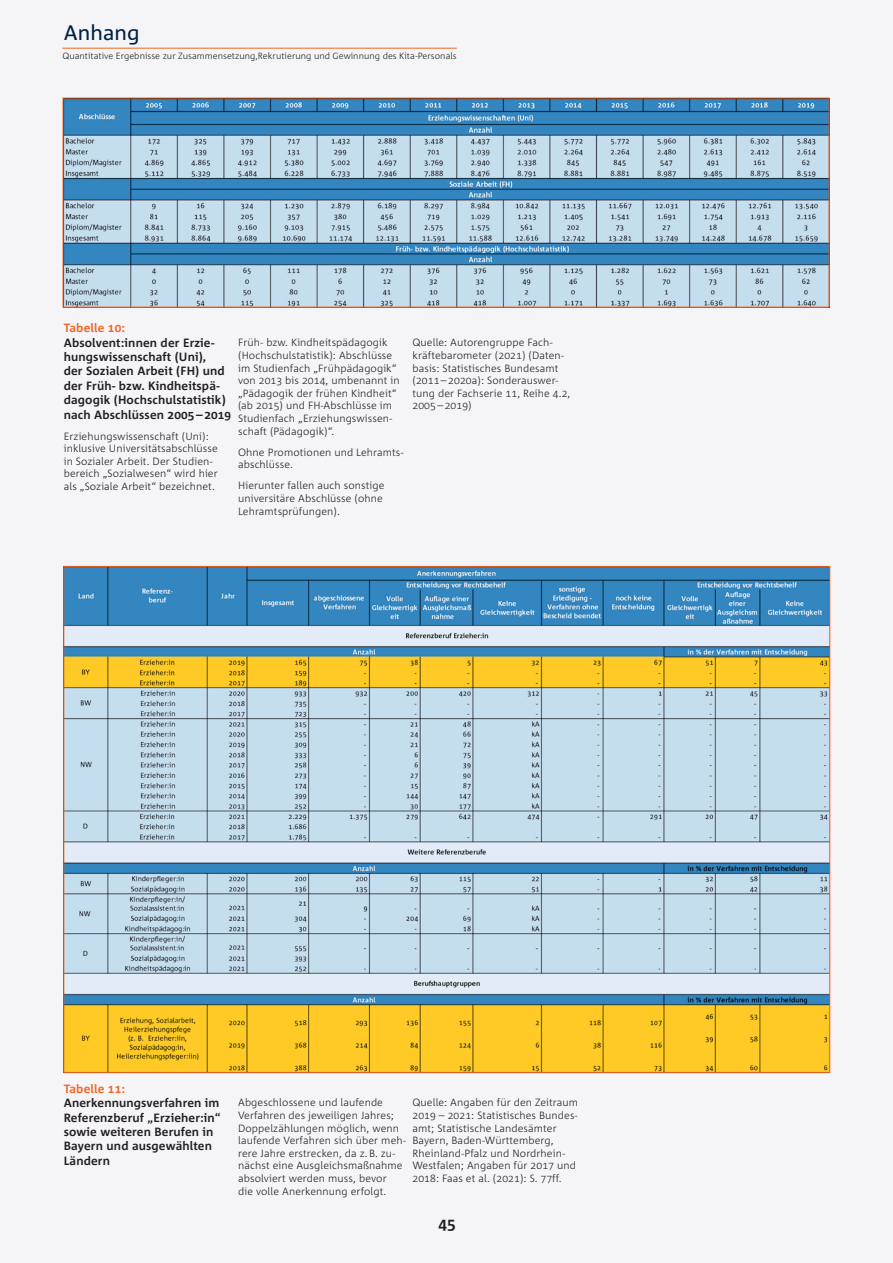
<style>
.page{position:relative;width:893px;height:1263px;background:#f5f4f7}
.page>*{position:absolute;margin:0;border:0;box-sizing:border-box;transform-origin:0 0}
.t1{font:21px "Corpid";letter-spacing:.005em;color:#002140}
.t2{font:700 15.75px "Corpid";color:#231f20}
.t3{font:700 12px/14.4px "Corpid";letter-spacing:.01em;color:#231f20}
.t4{font:700 12px "Corpid";letter-spacing:.01em;color:#f36421}
.t5{font:300 10.5px/12.6px "Corpid";letter-spacing:.01em;color:#231f20}
.t6{font:300 9px "Corpid";letter-spacing:.005em;color:#231f20}
</style>
<div class="page">
<img style="left:65px;top:100px;width:762px;height:205px">
<img style="left:66px;top:568px;width:762px;height:503px">
<hr style="left:62px;top:48px;width:395px;height:1px;background:#f36421">
<h1 class="t1" style="left:64px;top:21px;width:77px">Anhang</h1>
<p class="t6" style="left:62px;top:51px;width:396px">Quantitative Ergebnisse zur Zusammensetzung,Rekrutierung und Gewinnung des Kita-Personals</p>
<p class="t4" style="left:64px;top:321px;width:63px">Tabelle 10:</p>
<p class="t3" style="left:64px;top:335px;width:169px">Absolvent:innen der Erzie&shy;hungswissenschaft (Uni),<br>der Sozialen Arbeit (FH) und der Früh- bzw. Kindheitspä&shy;dagogik (Hochschulstatistik) nach Abschlüssen 2005 – 2019</p>
<p class="t5" style="left:64px;top:430px;width:156px">Erziehungswissenschaft (Uni): inklusive Universitätsabschlüsse in Sozialer Arbeit. Der Studien&shy;bereich „Sozialwesen“ wird hier als „Soziale Arbeit“ bezeichnet.</p>
<p class="t5" style="left:238px;top:336px;width:163px">Früh- bzw. Kindheitspädagogik (Hochschulstatistik): Abschlüsse im Studienfach „Frühpädagogik“ von 2013 bis 2014, umbenannt in „Pädagogik der frühen Kindheit“ (ab 2015) und FH-Abschlüsse im<br>Studienfach „Erziehungswissen&shy;schaft (Pädagogik)“.</p>
<p class="t5" style="left:238px;top:446px;width:167px">Ohne Promotionen und Lehramts&shy;abschlüsse.</p>
<p class="t5" style="left:238px;top:479px;width:148px">Hierunter fallen auch sonstige universitäre Abschlüsse (ohne<br>Lehramtsprüfungen).</p>
<p class="t5" style="left:412px;top:336px;width:159px">Quelle: Autorengruppe Fach&shy;kräftebarometer (2021) (Daten&shy;basis: Statistisches Bundesamt (2011 – 2020a): Sonderauswer&shy;tung der Fachserie 11, Reihe 4.2,<br>2005 – 2019)</p>
<p class="t4" style="left:64px;top:1082px;width:63px">Tabelle 11:</p>
<p class="t3" style="left:64px;top:1096px;width:158px">Anerkennungsverfahren im<br>Referenzberuf „Erzieher:in“ sowie weiteren Berufen in<br>Bayern und ausgewählten<br>Ländern</p>
<p class="t5" style="left:238px;top:1096px;width:169px">Abgeschlossene und laufende<br>Verfahren des jeweiligen Jahres;<br>Doppelzählungen möglich, wenn laufende Verfahren sich über meh&shy;rere Jahre erstrecken, da z. B. zu&shy;nächst eine Ausgleichsmaßnahme absolviert werden muss, bevor<br>die volle Anerkennung erfolgt.</p>
<p class="t5" style="left:412px;top:1096px;width:167px">Quelle: Angaben für den Zeitraum<br>2019 – 2021: Statistisches Bundes&shy;amt; Statistische Landesämter<br>Bayern, Baden-Württemberg,<br>Rheinland-Pfalz und Nordrhein-<br>Westfalen; Angaben für 2017 und<br>2018: Faas et al. (2021): S. 77ff.</p>
<h2 class="t2" style="left:438px;top:1215px;width:19px">45</h2>
</div>
